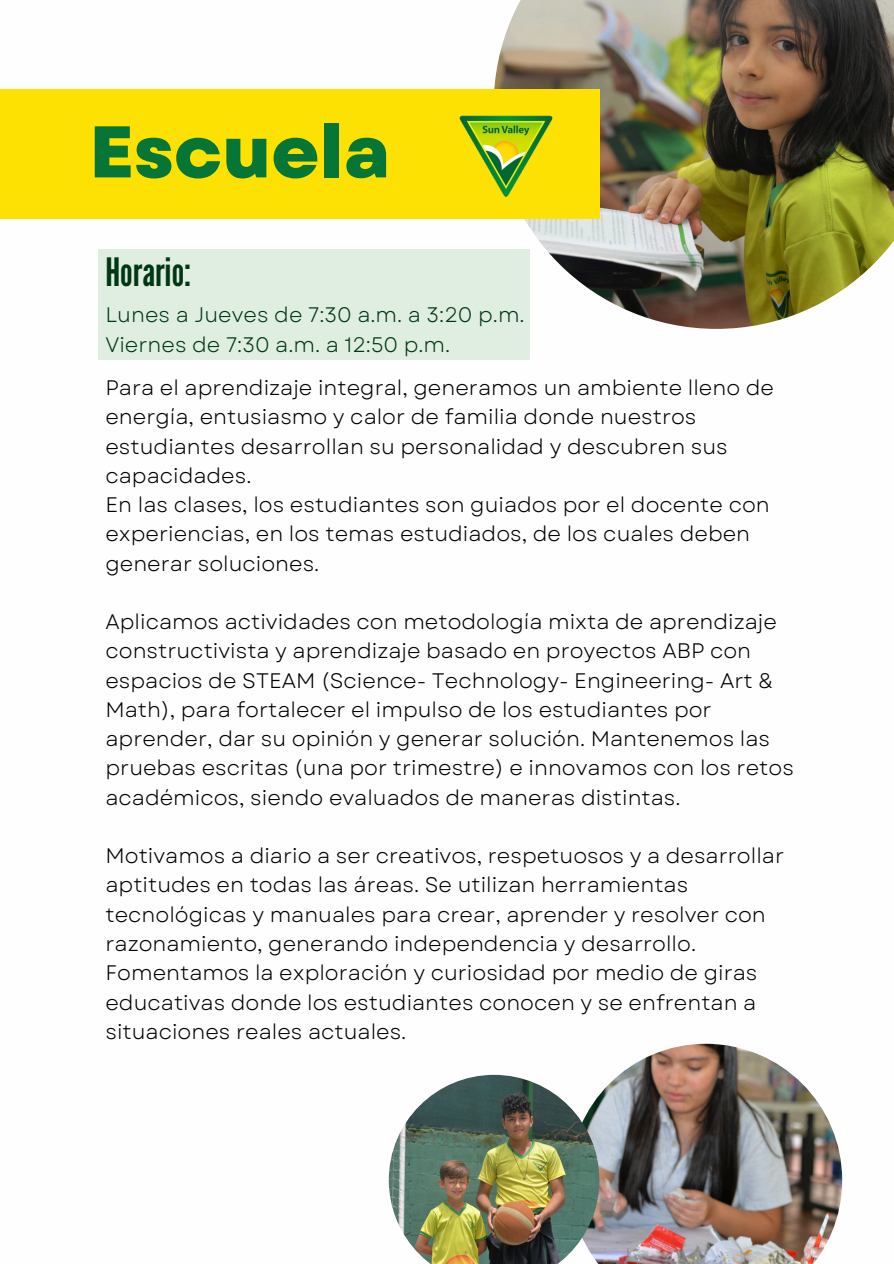
<style>
.page{position:relative;width:894px;height:1264px;background:#fff}
.page>*{position:absolute;margin:0;border:0;box-sizing:border-box;transform-origin:0 0}
.t1{font:800 72.9px "Garet";color:#057635}
.t2{font:39px "League Gothic";color:#012e14}
.t3{font:21px/29.2px "Garet";color:#000}
.t4{font:21px "Garet";color:#012e14}
</style>
<div class="page">
<img style="left:493px;top:0;width:400px;height:329px">
<div style="left:0;top:89px;width:599px;height:129px;background:#fce103"></div>
<img style="left:459px;top:82px;width:115px;height:115px">
<img style="left:599px;top:1043px;width:242px;height:220px">
<img style="left:388px;top:1074px;width:211px;height:189px">
<div style="left:98px;top:249px;width:432px;height:110px;background:#dfeee1"></div>
<p class="t1" style="left:89px;top:99px;width:302px">Escuela</p>
<h1 class="t2" style="left:105px;top:250px;width:87px">Horario:</h1>
<p class="t4" style="left:105px;top:300px;width:420px">Lunes a Jueves de 7:30 a.m. a 3:20 p.m.</p>
<p class="t4" style="left:105px;top:329px;width:346px">Viernes de 7:30 a.m. a 12:50 p.m.</p>
<p class="t3" style="left:105px;top:373px;width:670px">Para el aprendizaje integral, generamos un ambiente lleno de energía, entusiasmo y calor de familia donde nuestros estudiantes desarrollan su personalidad y descubren sus capacidades.</p>
<p class="t3" style="left:105px;top:490px;width:665px">En las clases, los estudiantes son guiados por el docente con experiencias, en los temas estudiados, de los cuales deben generar soluciones.</p>
<p class="t3" style="left:105px;top:607px;width:689px">Aplicamos actividades con metodología mixta de aprendizaje constructivista y aprendizaje basado en proyectos ABP con espacios de STEAM (Science- Technology- Engineering- Art &amp; Math), para fortalecer el impulso de los estudiantes por aprender, dar su opinión y generar solución. Mantenemos las pruebas escritas (una por trimestre) e innovamos con los retos académicos, siendo evaluados de maneras distintas.</p>
<p class="t3" style="left:105px;top:841px;width:680px">Motivamos a diario a ser creativos, respetuosos y a desarrollar aptitudes en todas las áreas. Se utilizan herramientas tecnológicas y manuales para crear, aprender y resolver con razonamiento, generando independencia y desarrollo.<br>Fomentamos la exploración y curiosidad por medio de giras educativas donde los estudiantes conocen y se enfrentan a situaciones reales actuales.</p>
</div>
